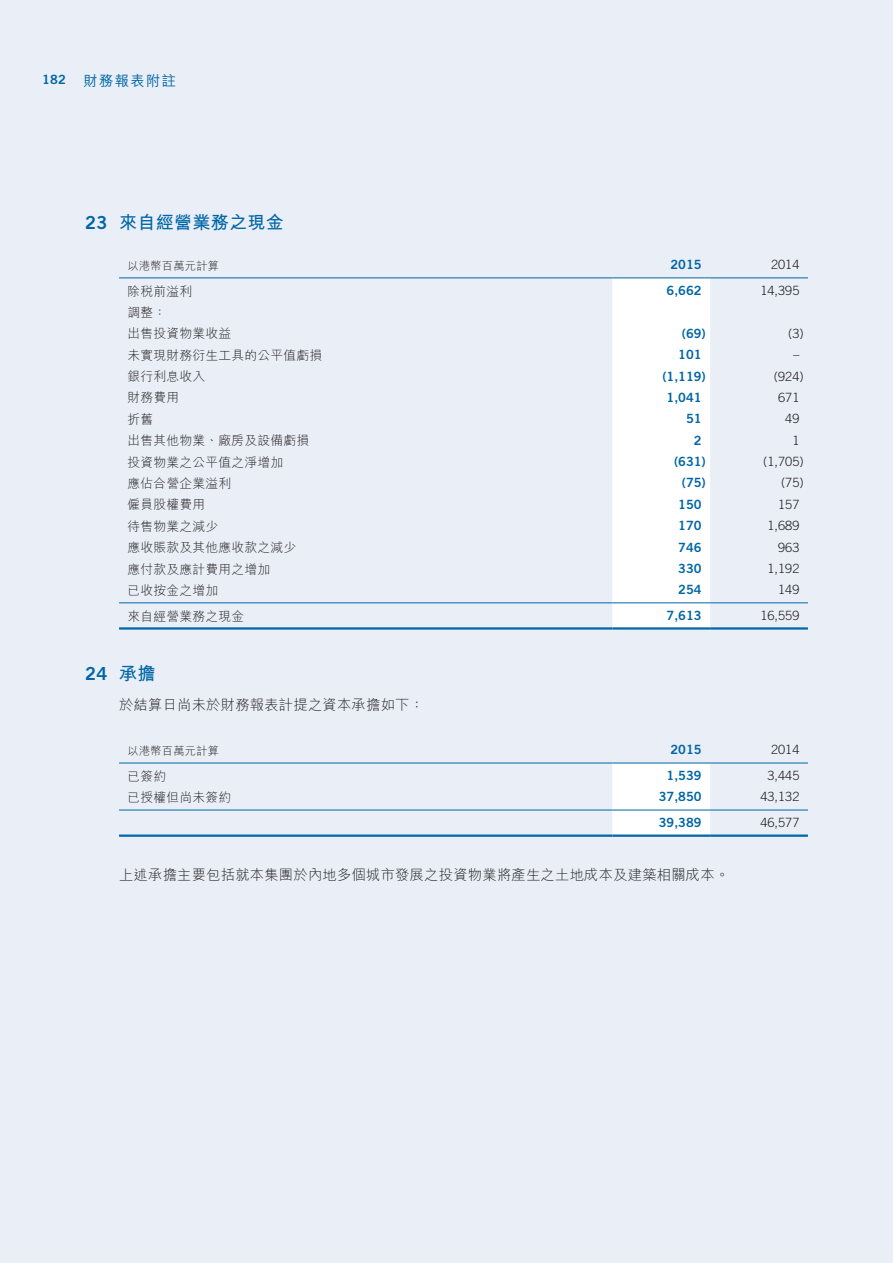
<style>
.page{position:relative;width:893px;height:1263px;background:#e9eef7}
.page>*{position:absolute;margin:0;border:0;box-sizing:border-box;transform-origin:0 0}
.t1{font:700 18px "M Hei HK";letter-spacing:.02em;color:#0066a5}
.t2{font:18px "Trade Gothic LT Std Bd 2";color:#0066a5}
.t3{font:300 14.25px "M Hei HK";letter-spacing:.02em;color:#231f20}
.t4{font:500 14.25px "M Hei HK";letter-spacing:.1em;color:#0066a5}
.t5{font:300 12.75px/21.5px "M Hei HK";letter-spacing:.02em;color:#231f20}
.t6{font:300 12.75px "Trade Gothic LT Std";color:#231f20}
.t7{font:12.75px "Trade Gothic LT Std Bd 2";color:#0066a5}
.t8{font:300 11.25px "M Hei HK";letter-spacing:.02em;color:#231f20}
.s1{font-family:"Trade Gothic LT Std Bd 2";font-weight:400;font-size:12.75px}
.s2{font-family:"Trade Gothic LT Std Bd 2";font-weight:400}
.s3{font-family:"M Hei HK";font-weight:700}
</style>
<div class="page">
<div style="left:612px;top:278px;width:98px;height:349px;background:#fff"></div>
<hr style="left:119px;top:277px;width:493px;height:1px;background:#0066a5">
<hr style="left:612px;top:277px;width:98px;height:1px;background:#0066a5">
<hr style="left:710px;top:277px;width:98px;height:1px;background:#0066a5">
<hr style="left:119px;top:602px;width:493px;height:1px;background:#0066a5">
<hr style="left:612px;top:602px;width:98px;height:1px;background:#0066a5">
<hr style="left:710px;top:602px;width:98px;height:1px;background:#0066a5">
<hr style="left:119px;top:627px;width:493px;height:3px;background:#0066a5">
<hr style="left:612px;top:627px;width:98px;height:3px;background:#0066a5">
<hr style="left:710px;top:627px;width:98px;height:3px;background:#0066a5">
<div style="left:612px;top:764px;width:98px;height:70px;background:#fff"></div>
<hr style="left:119px;top:763px;width:493px;height:1px;background:#0066a5">
<hr style="left:612px;top:763px;width:98px;height:1px;background:#0066a5">
<hr style="left:710px;top:763px;width:98px;height:1px;background:#0066a5">
<hr style="left:119px;top:810px;width:493px;height:1px;background:#0066a5">
<hr style="left:119px;top:834px;width:493px;height:3px;background:#0066a5">
<hr style="left:612px;top:810px;width:98px;height:1px;background:#0066a5">
<hr style="left:710px;top:810px;width:98px;height:1px;background:#0066a5">
<hr style="left:612px;top:834px;width:98px;height:3px;background:#0066a5">
<hr style="left:710px;top:834px;width:98px;height:3px;background:#0066a5">
<p class="t4" style="left:42px;top:70px;width:135px"><span class="s1">182</span> 財務報表附註</p>
<h1 class="t1" style="left:85px;top:209px;width:200px"><span class="s2">23</span> 來自經營業務之現金</h1>
<p class="t8" style="left:128px;top:260px;width:93px">以港幣百萬元計算</p>
<p class="t7" style="left:670px;top:257px;width:33px">2015</p>
<p class="t6" style="left:771px;top:257px;width:30px">2014</p>
<p class="t5" style="left:128px;top:280px;width:66px">除稅前溢利</p>
<p class="t7" style="left:667px;top:282px;width:37px">6,662</p>
<p class="t6" style="left:760px;top:283px;width:40px">14,395</p>
<p class="t5" style="left:128px;top:301px;width:105px">調整：<br>出售投資物業收益</p>
<p class="t7" style="left:682px;top:325px;width:26px">(69)</p>
<p class="t6" style="left:788px;top:326px;width:17px">(3)</p>
<p class="t5" style="left:128px;top:344px;width:196px">未實現財務衍生工具的公平值虧損</p>
<p class="t7" style="left:678px;top:347px;width:25px">101</p>
<p class="t6" style="left:793px;top:347px;width:8px">–</p>
<p class="t5" style="left:128px;top:365px;width:79px">銀行利息收入</p>
<p class="t7" style="left:662px;top:368px;width:45px">(1,119)</p>
<p class="t6" style="left:774px;top:368px;width:31px">(924)</p>
<p class="t5" style="left:128px;top:387px;width:53px">財務費用</p>
<p class="t7" style="left:667px;top:389px;width:37px">1,041</p>
<p class="t6" style="left:778px;top:390px;width:23px">671</p>
<p class="t5" style="left:128px;top:408px;width:27px">折舊</p>
<p class="t7" style="left:686px;top:411px;width:17px">51</p>
<p class="t6" style="left:785px;top:411px;width:16px">49</p>
<p class="t5" style="left:128px;top:430px;width:183px">出售其他物業、廠房及設備虧損</p>
<p class="t7" style="left:694px;top:432px;width:9px">2</p>
<p class="t6" style="left:792px;top:433px;width:9px">1</p>
<p class="t5" style="left:128px;top:451px;width:157px">投資物業之公平值之淨增加</p>
<p class="t7" style="left:674px;top:454px;width:33px">(631)</p>
<p class="t6" style="left:763px;top:454px;width:42px">(1,705)</p>
<p class="t5" style="left:128px;top:472px;width:105px">應佔合營企業溢利</p>
<p class="t7" style="left:682px;top:475px;width:26px">(75)</p>
<p class="t6" style="left:781px;top:475px;width:24px">(75)</p>
<p class="t5" style="left:128px;top:494px;width:79px">僱員股權費用</p>
<p class="t7" style="left:678px;top:496px;width:25px">150</p>
<p class="t6" style="left:778px;top:497px;width:23px">157</p>
<p class="t5" style="left:128px;top:515px;width:92px">待售物業之減少</p>
<p class="t7" style="left:678px;top:518px;width:25px">170</p>
<p class="t6" style="left:767px;top:518px;width:33px">1,689</p>
<p class="t5" style="left:128px;top:536px;width:170px">應收賬款及其他應收款之減少</p>
<p class="t7" style="left:678px;top:539px;width:25px">746</p>
<p class="t6" style="left:778px;top:539px;width:23px">963</p>
<p class="t5" style="left:128px;top:558px;width:144px">應付款及應計費用之增加</p>
<p class="t7" style="left:678px;top:560px;width:25px">330</p>
<p class="t6" style="left:767px;top:561px;width:33px">1,192</p>
<p class="t5" style="left:128px;top:579px;width:92px">已收按金之增加</p>
<p class="t7" style="left:678px;top:582px;width:25px">254</p>
<p class="t6" style="left:778px;top:582px;width:23px">149</p>
<p class="t5" style="left:128px;top:605px;width:118px">來自經營業務之現金</p>
<p class="t7" style="left:667px;top:607px;width:37px">7,613</p>
<p class="t6" style="left:760px;top:608px;width:40px">16,559</p>
<h1 class="t2" style="left:85px;top:663px;width:72px">24 <span class="s3">承擔</span></h1>
<p class="t3" style="left:119px;top:697px;width:306px">於結算日尚未於財務報表計提之資本承擔如下：</p>
<p class="t8" style="left:128px;top:745px;width:93px">以港幣百萬元計算</p>
<p class="t7" style="left:670px;top:742px;width:33px">2015</p>
<p class="t6" style="left:771px;top:742px;width:30px">2014</p>
<p class="t5" style="left:128px;top:765px;width:40px">已簽約</p>
<p class="t7" style="left:667px;top:768px;width:37px">1,539</p>
<p class="t6" style="left:767px;top:768px;width:33px">3,445</p>
<p class="t5" style="left:128px;top:786px;width:105px">已授權但尚未簽約</p>
<p class="t7" style="left:659px;top:789px;width:44px">37,850</p>
<p class="t6" style="left:760px;top:789px;width:40px">43,132</p>
<p class="t7" style="left:659px;top:815px;width:44px">39,389</p>
<p class="t6" style="left:760px;top:815px;width:40px">46,577</p>
<p class="t3" style="left:119px;top:867px;width:612px">上述承擔主要包括就本集團於內地多個城市發展之投資物業將產生之土地成本及建築相關成本。</p>
</div>
